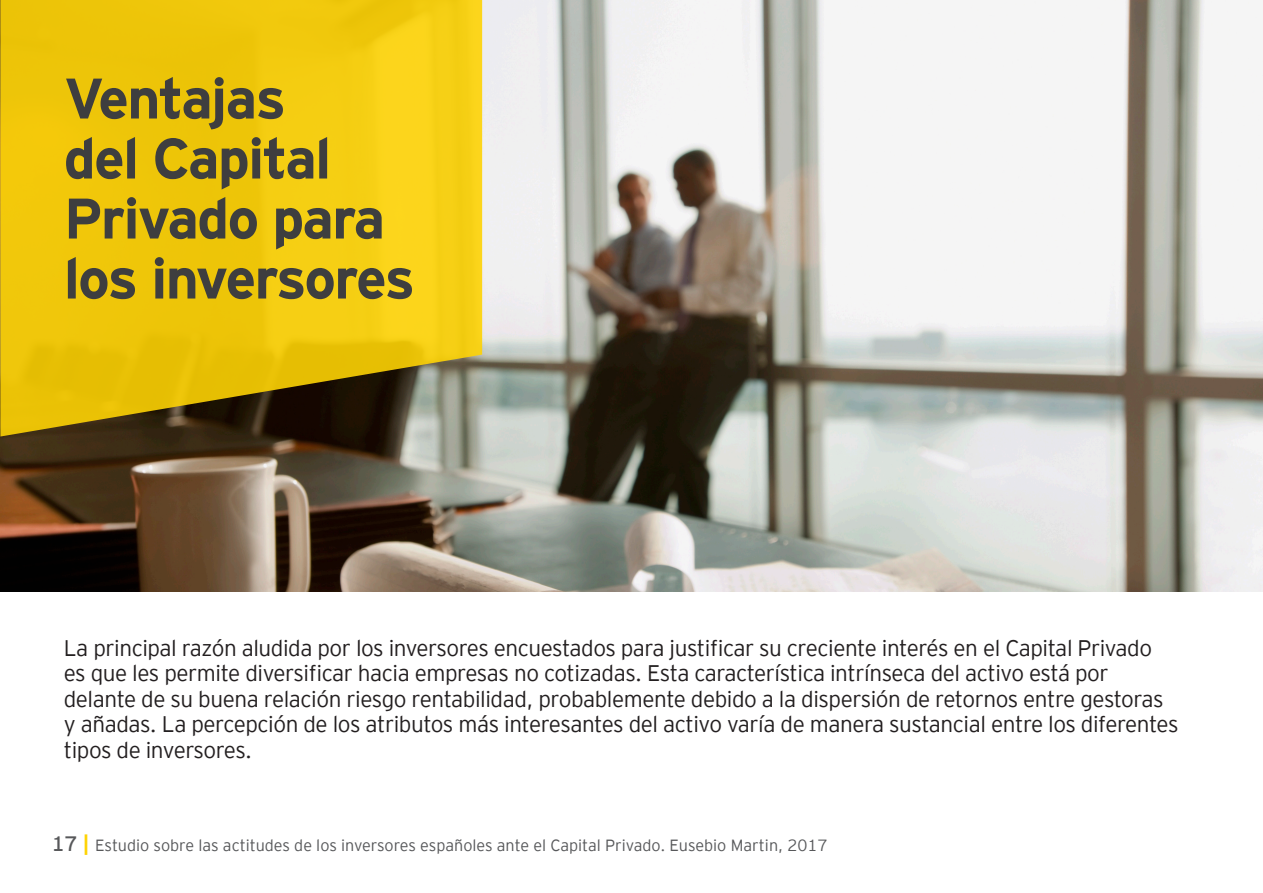
<style>
.page{position:relative;width:1263px;height:893px;background:#fff}
.page>*{position:absolute;margin:0;border:0;box-sizing:border-box;transform-origin:0 0}
.Títulos_nivel_1{font:700 57px/60px "EY Interstate";letter-spacing:-.03em;color:#3e3e3f}
.Bullets_peque_os_ama{font:300 22.5px/25.5px "EY Interstate";letter-spacing:-.02em;color:#231f20}
.t1{font:300 16.2px "EY Interstate";color:#57585a}
.s1{font-size:20.85px}
.s2{font-weight:700;font-size:20.85px;color:#fed304}
</style>
<div class="page">
<img style="left:0;top:0;width:1263px;height:591px">
<svg style="left:0;top:0;width:482px;height:436px;background:#e0bb10"></svg>
<p class="Títulos_nivel_1" style="left:64px;top:65px;width:353px">Ventajas<br>del Capital<br>Privado para los inversores</p>
<p class="Bullets_peque_os_ama" style="left:64px;top:634px;width:1116px">La principal razón aludida por los inversores encuestados para justificar su creciente interés en el Capital Privado es que les permite diversificar hacia empresas no cotizadas. Esta característica intrínseca del activo está por delante de su buena relación riesgo rentabilidad, probablemente debido a la dispersión de retornos entre gestoras y añadas. La percepción de los atributos más interesantes del activo varía de manera sustancial entre los diferentes tipos de inversores.</p>
<p class="t1" style="left:52px;top:834px;width:777px"><span class="s1">17</span> <span class="s2">|</span> Estudio sobre las actitudes de los inversores españoles ante el Capital Privado. Eusebio Martin, 2017</p>
</div>
